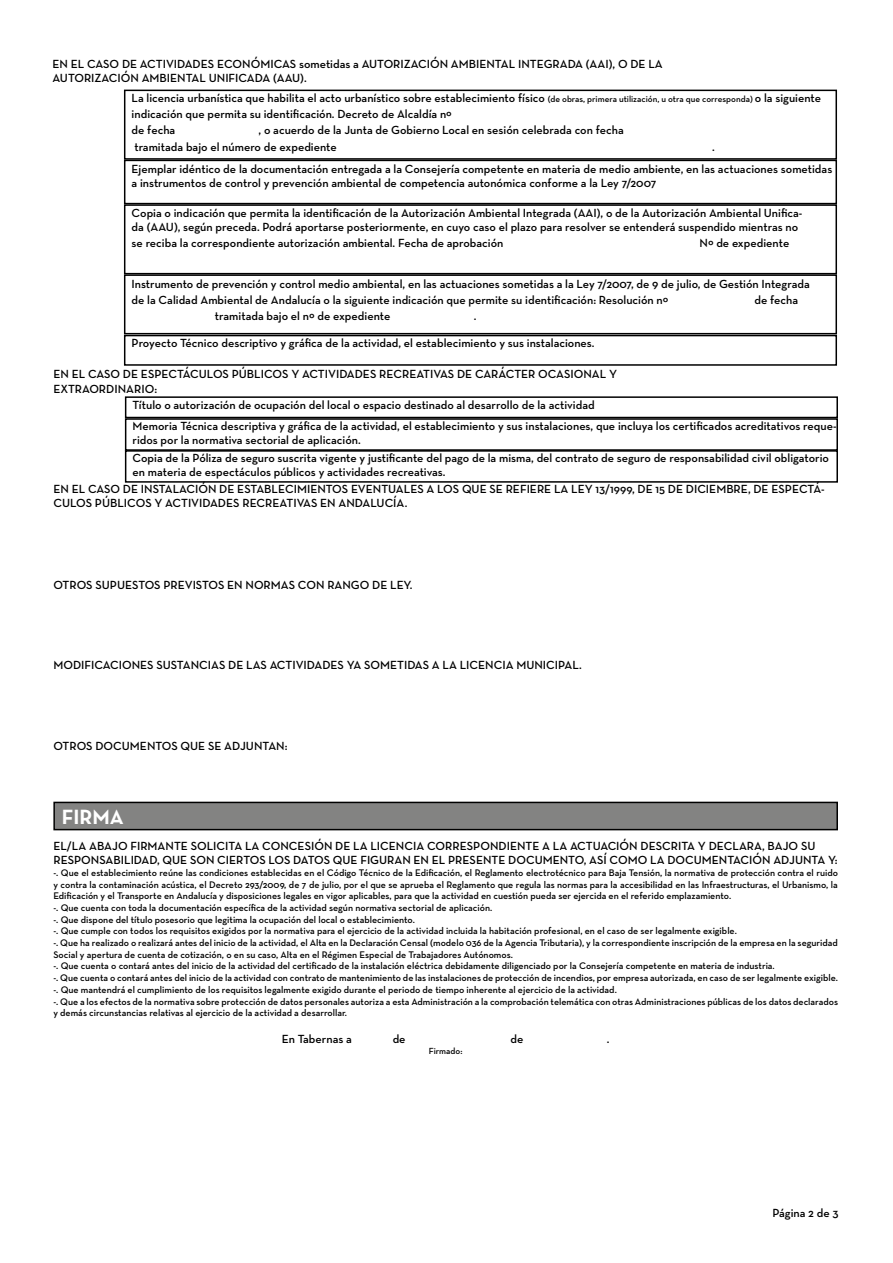
<style>
.page{position:relative;width:893px;height:1263px;background:#fff}
.page>*{position:absolute;margin:0;border:0;box-sizing:border-box;transform-origin:0 0}
.t1{font:700 21px "Neutra Text";color:#fff}
.t2{font:600 12px/14.4px "Neutra Text";color:#000}
.t3{font:600 9.75px/11.7px "Neutra Text";color:#000}
.t4{font:600 9px "Neutra Text";color:#000}
.s1{font-size:9px}
</style>
<div class="page">
<div style="left:124px;top:90px;width:713px;height:70px;border:2px solid #000"></div>
<div style="left:124px;top:160px;width:713px;height:44px;border:2px solid #000"></div>
<div style="left:124px;top:274px;width:713px;height:60px;border:2px solid #000"></div>
<div style="left:124px;top:335px;width:713px;height:31px;border:2px solid #000"></div>
<div style="left:125px;top:396px;width:713px;height:22px;border:2px solid #000"></div>
<div style="left:124px;top:204px;width:713px;height:70px;border:2px solid #000"></div>
<div style="left:125px;top:418px;width:713px;height:33px;border:2px solid #000"></div>
<div style="left:125px;top:450px;width:713px;height:33px;border:2px solid #000"></div>
<div style="left:53px;top:802px;width:785px;height:28px;background:#838382;border:2px solid #000"></div>
<p class="t2" style="left:52px;top:56px;width:612px">EN EL CASO DE ACTIVIDADES ECONÓMICAS sometidas a AUTORIZACIÓN AMBIENTAL INTEGRADA (AAI), O DE LA<br>AUTORIZACIÓN AMBIENTAL UNIFICADA (AAU).</p>
<p class="t2" style="left:132px;top:90px;width:691px;line-height:16.2px">La licencia urbanística que habilita el acto urbanístico sobre establecimiento físico <span class="s1">(de obras, primera utilización, u otra que corresponda)</span> o la siguiente indicación que permita su identificación. Decreto de Alcaldía nº<br>de fecha</p>
<p class="t2" style="left:134px;top:122px;width:491px;line-height:16.2px;text-indent:124px">, o acuerdo de la Junta de Gobierno Local en sesión celebrada con fecha tramitada bajo el número de expediente</p>
<p class="t2" style="left:132px;top:135px;width:702px;line-height:22.2px;text-indent:580px">.<br>Ejemplar idéntico de la documentación entregada a la Consejería competente en materia de medio ambiente, en las actuaciones sometidas</p>
<p class="t2" style="left:132px;top:176px;width:526px">a instrumentos de control y prevención ambiental de competencia autonómica conforme a la Ley 7/2007</p>
<p class="t2" style="left:132px;top:205px;width:672px">Copia o indicación que permita la identificación de la Autorización Ambiental Integrada (AAI), o de la Autorización Ambiental Unifica&shy;da (AAU), según preceda. Podrá aportarse posteriormente, en cuyo caso el plazo para resolver se entenderá suspendido mientras no</p>
<p class="t2" style="left:132px;top:236px;width:373px">se reciba la correspondiente autorización ambiental. Fecha de aprobación</p>
<p class="t2" style="left:699px;top:236px;width:91px">Nº de expediente</p>
<p class="t2" style="left:132px;top:276px;width:680px;line-height:16.2px">Instrumento de prevención y control medio ambiental, en las actuaciones sometidas a la Ley 7/2007, de 9 de julio, de Gestión Integrada de la Calidad Ambiental de Andalucía o la siguiente indicación que permite su identificación: Resolución nº</p>
<p class="t2" style="left:754px;top:293px;width:45px">de fecha</p>
<p class="t2" style="left:215px;top:309px;width:177px">tramitada bajo el nº de expediente</p>
<p class="t2" style="left:474px;top:309px;width:4px">.</p>
<p class="t2" style="left:132px;top:335px;width:464px">Proyecto Técnico descriptivo y gráfica de la actividad, el establecimiento y sus instalaciones.</p>
<p class="t2" style="left:53px;top:367px;width:565px">EN EL CASO DE ESPECTÁCULOS PÚBLICOS Y ACTIVIDADES RECREATIVAS DE CARÁCTER OCASIONAL Y<br>EXTRAORDINARIO:</p>
<p class="t2" style="left:133px;top:418px;width:706px">Memoria Técnica descriptiva y gráfica de la actividad, el establecimiento y sus instalaciones, que incluya los certificados acreditativos reque&shy;ridos por la normativa sectorial de aplicación.</p>
<p class="t2" style="left:133px;top:450px;width:698px">Copia de la Póliza de seguro suscrita vigente y justificante del pago de la misma, del contrato de seguro de responsabilidad civil obligatorio en materia de espectáculos públicos y actividades recreativas.</p>
<p class="t2" style="left:53px;top:481px;width:773px">EN EL CASO DE INSTALACIÓN DE ESTABLECIMIENTOS EVENTUALES A LOS QUE SE REFIERE LA LEY 13/1999, DE 15 DE DICIEMBRE, DE ESPECTÁ-<br>CULOS PÚBLICOS Y ACTIVIDADES RECREATIVAS EN ANDALUCÍA.</p>
<p class="t2" style="left:133px;top:397px;width:464px">Título o autorización de ocupación del local o espacio destinado al desarrollo de la actividad</p>
<p class="t2" style="left:53px;top:577px;width:361px">OTROS SUPUESTOS PREVISTOS EN NORMAS CON RANGO DE LEY.</p>
<p class="t2" style="left:53px;top:657px;width:530px">MODIFICACIONES SUSTANCIAS DE LAS ACTIVIDADES YA SOMETIDAS A LA LICENCIA MUNICIPAL.</p>
<p class="t2" style="left:53px;top:739px;width:236px">OTROS DOCUMENTOS QUE SE ADJUNTAN:</p>
<h1 class="t1" style="left:62px;top:803px;width:63px">FIRMA</h1>
<p class="t2" style="left:53px;top:838px;width:786px">EL/LA ABAJO FIRMANTE SOLICITA LA CONCESIÓN DE LA LICENCIA CORRESPONDIENTE A LA ACTUACIÓN DESCRITA Y DECLARA, BAJO SU<br>RESPONSABILIDAD, QUE SON CIERTOS LOS DATOS QUE FIGURAN EN EL PRESENTE DOCUMENTO, ASÍ COMO LA DOCUMENTACIÓN ADJUNTA Y:</p>
<p class="t3" style="left:53px;top:866px;width:786px">-. Que el establecimiento reúne las condiciones establecidas en el Código Técnico de la Edificación, el Reglamento electrotécnico para Baja Tensión, la normativa de protección contra el ruido y contra la contaminación acústica, el Decreto 293/2009, de 7 de julio, por el que se aprueba el Reglamento que regula las normas para la accesibilidad en las Infraestructuras, el Urbanismo, la Edificación y el Transporte en Andalucía y disposiciones legales en vigor aplicables, para que la actividad en cuestión pueda ser ejercida en el referido emplazamiento.<br>-. Que cuenta con toda la documentación específica de la actividad según normativa sectorial de aplicación.<br>-. Que dispone del título posesorio que legitima la ocupación del local o establecimiento.<br>-. Que cumple con todos los requisitos exigidos por la normativa para el ejercicio de la actividad incluida la habitación profesional, en el caso de ser legalmente exigible.<br>-. Que ha realizado o realizará antes del inicio de la actividad, el Alta en la Declaración Censal (modelo 036 de la Agencia Tributaria), y la correspondiente inscripción de la empresa en la seguridad Social y apertura de cuenta de cotización, o en su caso, Alta en el Régimen Especial de Trabajadores Autónomos.<br>-. Que cuenta o contará antes del inicio de la actividad del certificado de la instalación eléctrica debidamente diligenciado por la Consejería competente en materia de industria.<br>-. Que cuenta o contará antes del inicio de la actividad con contrato de mantenimiento de las instalaciones de protección de incendios, por empresa autorizada, en caso de ser legalmente exigible. -. Que mantendrá el cumplimiento de los requisitos legalmente exigido durante el periodo de tiempo inherente al ejercicio de la actividad.<br>-. Que a los efectos de la normativa sobre protección de datos personales autoriza a esta Administración a la comprobación telemática con otras Administraciones públicas de los datos declarados y demás circunstancias relativas al ejercicio de la actividad a desarrollar.</p>
<p class="t2" style="left:282px;top:1032px;width:72px">En Tabernas a</p>
<p class="t2" style="left:393px;top:1032px;width:14px">de</p>
<p class="t2" style="left:511px;top:1032px;width:14px">de</p>
<p class="t2" style="left:607px;top:1032px;width:4px">.</p>
<p class="t4" style="left:429px;top:1045px;width:35px">Firmado:</p>
<p class="t2" style="left:772px;top:1206px;width:68px">Página 2 de 3</p>
</div>
